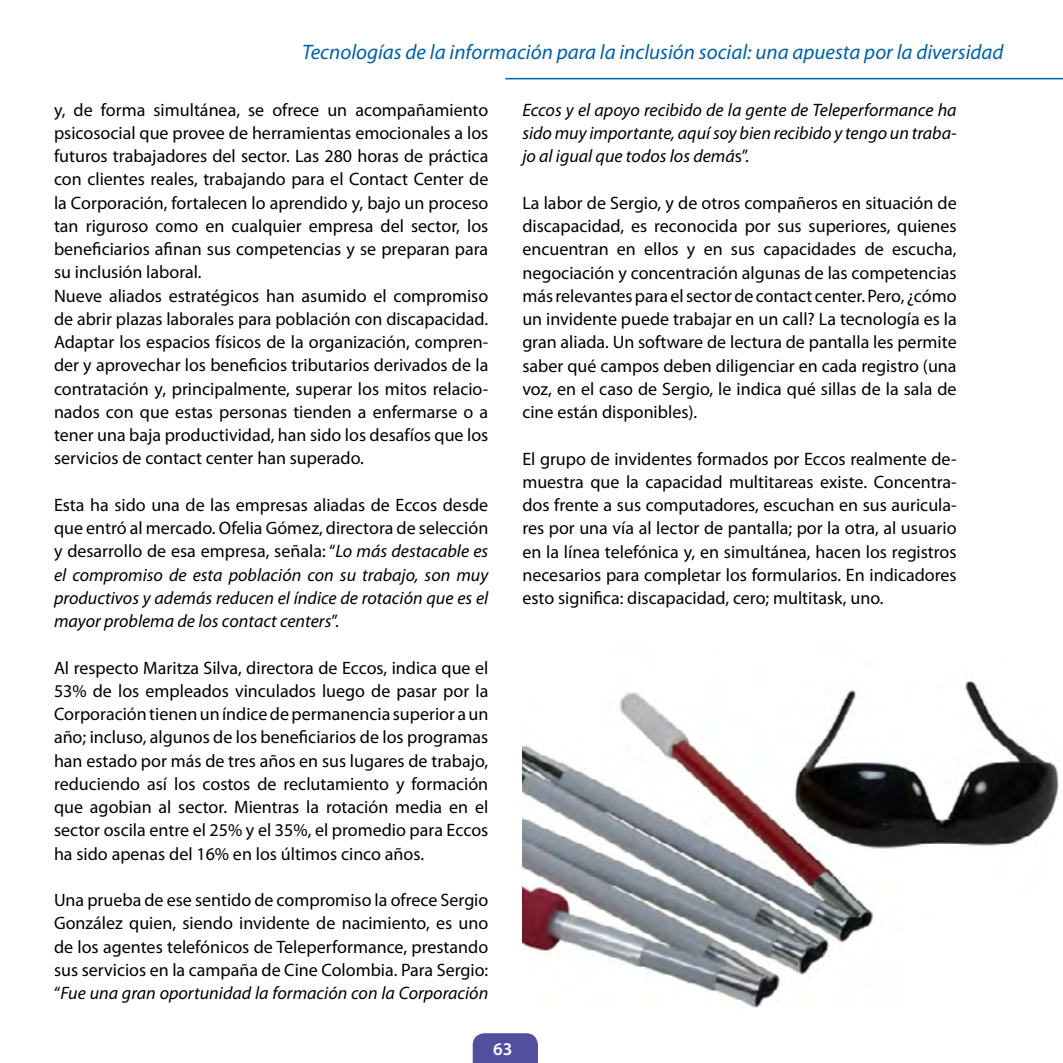
<style>
.page{position:relative;width:1063px;height:1063px;background:#fff}
.page>*{position:absolute;margin:0;border:0;box-sizing:border-box;transform-origin:0 0}
.t1{font:italic 21px "Myriad Pro";color:#0060a8}
.t2{font:18px/23.2px "Myriad Pro";color:#000;text-align:justify}
.t3{font:italic 18px/23.2px "Myriad Pro";color:#000;text-align:justify}
.t4{font:600 18px "Myriad Pro";color:#fff}
.s1{font-style:normal}
.s2{font-style:italic}
</style>
<div class="page">
<img style="left:522px;top:681px;width:537px;height:327px">
<div style="left:473px;top:1033px;width:65px;height:30px;background:#524fa1"></div>
<hr style="left:505px;top:78px;width:558px;height:1px;background:#0060a8">
<p class="t1" style="left:302px;top:39px;width:703px">Tecnologías de la información para la inclusión social: una apuesta por la diversidad</p>
<p class="t2" style="left:54px;top:98px;width:436px;text-align:left">y, de forma simultánea, se ofrece un acompañamiento psicosocial que provee de herramientas emocionales a los futuros trabajadores del sector. Las 280 horas de práctica con clientes reales, trabajando para el Contact Center de la Corporación, fortalecen lo aprendido y, bajo un proceso tan riguroso como en cualquier empresa del sector, los beneficiarios afinan sus competencias y se preparan para su inclusión laboral.<br>Nueve aliados estratégicos han asumido el compromiso de abrir plazas laborales para población con discapacidad.<br>Adaptar los espacios físicos de la organización, compren&shy;der y aprovechar los beneficios tributarios derivados de la contratación y, principalmente, superar los mitos relacio&shy;nados con que estas personas tienden a enfermarse o a tener una baja productividad, han sido los desafíos que los servicios de contact center han superado.</p>
<p class="t3" style="left:54px;top:493px;width:436px"><span class="s1">Esta ha sido una de las empresas aliadas de Eccos desde que entró al mercado. Ofelia Gómez, directora de selección y desarrollo de esa empresa, señala: “</span>Lo más destacable es el compromiso de esta población con su trabajo, son muy productivos y además reducen el índice de rotación que es el mayor problema de los contact centers<span class="s1">”.</span></p>
<p class="t2" style="left:54px;top:656px;width:436px">Al respecto Maritza Silva, directora de Eccos, indica que el 53% de los empleados vinculados luego de pasar por la Corporación tienen un índice de permanencia superior a un año; incluso, algunos de los beneficiarios de los programas han estado por más de tres años en sus lugares de trabajo, reduciendo así los costos de reclutamiento y formación que agobian al sector. Mientras la rotación media en el sector oscila entre el 25% y el 35%, el promedio para Eccos ha sido apenas del 16% en los últimos cinco años.</p>
<p class="t2" style="left:54px;top:888px;width:436px">Una prueba de ese sentido de compromiso la ofrece Sergio González quien, siendo invidente de nacimiento, es uno de los agentes telefónicos de Teleperformance, prestando sus servicios en la campaña de Cine Colombia. Para Sergio: “<span class="s2">Fue una gran oportunidad la formación con la Corporación</span></p>
<p class="t3" style="left:522px;top:98px;width:436px">Eccos y el apoyo recibido de la gente de Teleperformance ha sido muy importante, aquí soy bien recibido y tengo un traba&shy;jo al igual que todos los demá<span class="s1">s”.</span></p>
<p class="t2" style="left:522px;top:191px;width:436px">La labor de Sergio, y de otros compañeros en situación de discapacidad, es reconocida por sus superiores, quienes encuentran en ellos y en sus capacidades de escucha, negociación y concentración algunas de las competencias más relevantes para el sector de contact center. Pero, ¿cómo un invidente puede trabajar en un call? La tecnología es la gran aliada. Un software de lectura de pantalla les permite saber qué campos deben diligenciar en cada registro (una voz, en el caso de Sergio, le indica qué sillas de la sala de cine están disponibles).</p>
<p class="t2" style="left:522px;top:447px;width:436px">El grupo de invidentes formados por Eccos realmente de&shy;muestra que la capacidad multitareas existe. Concentra&shy;dos frente a sus computadores, escuchan en sus auricula&shy;res por una vía al lector de pantalla; por la otra, al usuario en la línea telefónica y, en simultánea, hacen los registros necesarios para completar los formularios. En indicadores esto significa: discapacidad, cero; multitask, uno.</p>
<p class="t4" style="left:493px;top:1037px;width:21px">63</p>
</div>
